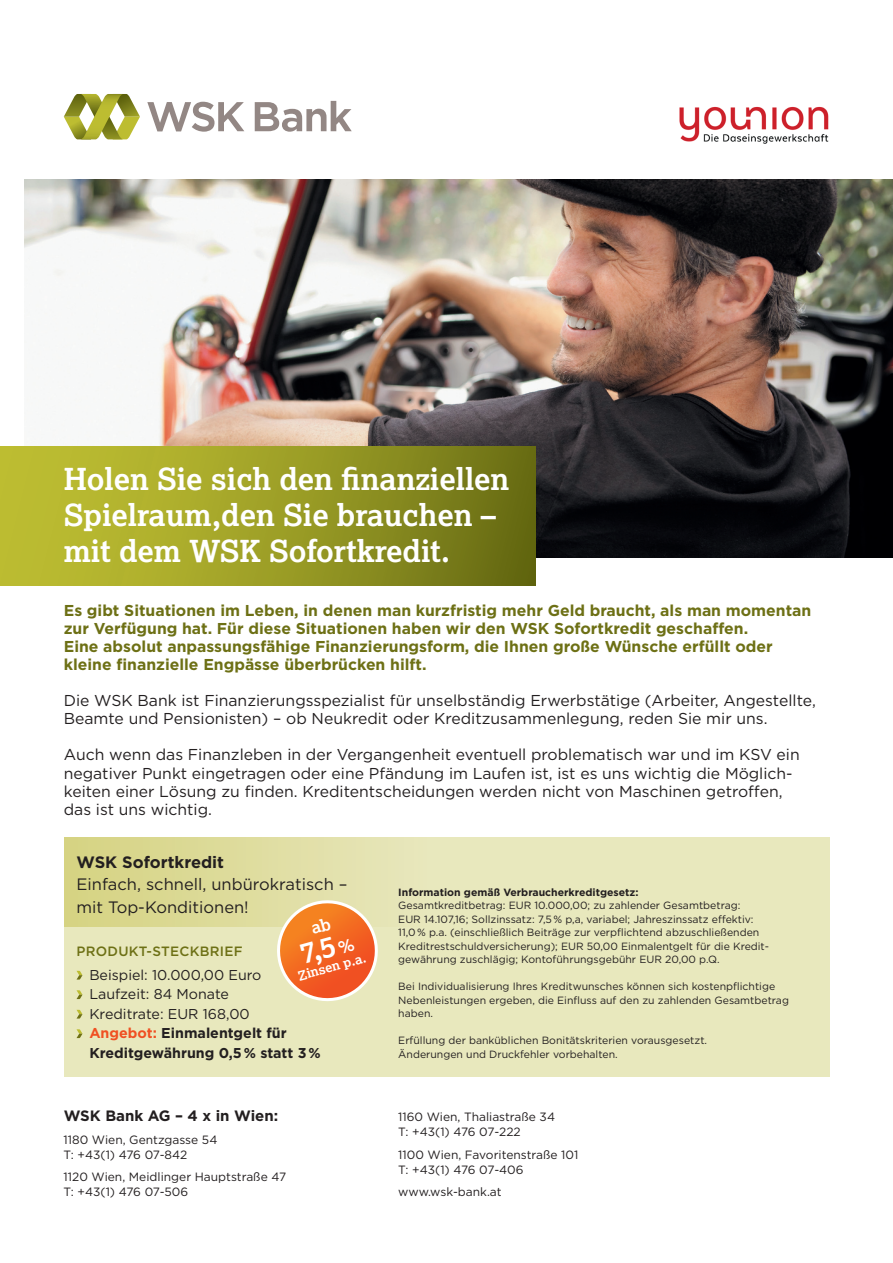
<style>
.page{position:relative;width:893px;height:1263px;background:#fff}
.page>*{position:absolute;margin:0;border:0;box-sizing:border-box;transform-origin:0 0}
.t1{font:700 30.45px/36px "Lexia";color:#fff}
.t2{font:16.5px/22.5px "Gotham";color:#231f20}
.t3{font:700 16.5px "Gotham";color:#231f20}
.t4{font:15.75px/18px "Gotham";color:#231f20}
.t5{font:700 15.75px/18px "Gotham";color:#6d7015}
.t6{font:700 15px "Gotham";color:#231f20}
.t7{font:14.25px/19.5px "Gotham";color:#231f20}
.t8{font:500 13.5px "Gotham";letter-spacing:.02em;color:#6d7015}
.t9{font:700 13.05px "Lexia";color:#fff}
.t10{font:12px/15px "Gotham";color:#231f20}
.t11{font:10.5px/13.5px "Gotham";color:#231f20}
.t12{font:700 10.5px "Gotham";color:#231f20}
.s1{font-weight:700;color:#f05022}
.s2{font-weight:700}
</style>
<div class="page">
<img style="left:24px;top:179px;width:869px;height:378px">
<div style="left:0;top:446px;width:536px;height:140px;background:linear-gradient(to right,#c8c736,#6c7015)"></div>
<svg style="left:64px;top:94px;width:76px;height:45px"></svg>
<svg style="left:147px;top:102px;width:97px;height:30px"></svg>
<svg style="left:255px;top:101px;width:97px;height:31px"></svg>
<img style="left:679px;top:106px;width:150px;height:38px">
<div style="left:64px;top:837px;width:765px;height:239px;background:#e8e8bd"></div>
<div style="left:64px;top:837px;width:370px;height:89px;background:linear-gradient(to right,#d5d281,#e8e7bd)"></div>
<svg style="left:77px;top:971px;width:5px;height:8px"></svg>
<svg style="left:77px;top:990px;width:5px;height:9px"></svg>
<svg style="left:77px;top:1010px;width:5px;height:8px"></svg>
<svg style="left:77px;top:1029px;width:5px;height:9px"></svg>
<svg style="left:273px;top:897px;width:108px;height:104px"></svg>
<h1 class="t1" style="left:64px;top:460px;width:447px">Holen Sie sich den finanziellen<br>Spielraum,den Sie brauchen – mit dem WSK Sofortkredit.</h1>
<p class="t5" style="left:64px;top:602px;width:749px">Es gibt Situationen im Leben, in denen man kurzfristig mehr Geld braucht, als man momentan zur Verfügung hat. Für diese Situationen haben wir den WSK Sofortkredit geschaffen.<br>Eine absolut anpassungsfähige Finanzierungsform, die Ihnen große Wünsche erfüllt oder kleine finanzielle Engpässe überbrücken hilft.</p>
<h3 class="t4" style="left:64px;top:691px;width:754px">Die WSK Bank ist Finanzierungsspezialist für unselbständig Erwerbstätige (Arbeiter, Angestellte,<br>Beamte und Pensionisten) – ob Neukredit oder Kreditzusammenlegung, reden Sie mir uns.</h3>
<p class="t4" style="left:64px;top:745px;width:737px">Auch wenn das Finanzleben in der Vergangenheit eventuell problematisch war und im KSV ein negativer Punkt eingetragen oder eine Pfändung im Laufen ist, ist es uns wichtig die Möglich&shy;keiten einer Lösung zu finden. Kreditentscheidungen werden nicht von Maschinen getroffen, das ist uns wichtig.</p>
<h2 class="t3" style="left:77px;top:851px;width:149px">WSK Sofortkredit</h2>
<h2 class="t2" style="left:77px;top:873px;width:272px">Einfach, schnell, unbürokratisch – mit Top-Konditionen!</h2>
<p class="t8" style="left:77px;top:942px;width:167px">PRODUKT-STECKBRIEF</p>
<h3 class="t7" style="left:89px;top:964px;width:233px">Beispiel: 10.000,00 Euro<br>Laufzeit: 84 Monate<br>Kreditrate: EUR 168,00<br><span class="s1">Angebot:</span> <span class="s2">Einmalentgelt für<br>Kreditgewährung 0,5 % statt 3 %</span></h3>
<p class="t9" style="left:297px;top:968px;width:71px;rotate:-15deg">Zinsen p.a.</p>
<h3 class="t6" style="left:64px;top:1106px;width:216px">WSK Bank AG – 4 x in Wien:</h3>
<p class="t10" style="left:64px;top:1132px;width:155px">1180 Wien, Gentzgasse 54<br>T: +43(1) 476 07-842</p>
<p class="t10" style="left:64px;top:1169px;width:224px">1120 Wien, Meidlinger Hauptstraße 47<br>T: +43(1) 476 07-506</p>
<p class="t12" style="left:398px;top:885px;width:242px">Information gemäß Verbraucherkreditgesetz:</p>
<p class="t11" style="left:398px;top:898px;width:371px">Gesamtkreditbetrag: EUR 10.000,00; zu zahlender Gesamtbetrag:<br>EUR 14.107,16; Sollzinssatz: 7,5 % p,a, variabel; Jahreszinssatz effektiv:<br>11,0 % p.a. (einschließlich Beiträge zur verpflichtend abzuschließenden Kreditrestschuldversicherung); EUR 50,00 Einmalentgelt für die Kredit&shy;gewährung zuschlägig; Kontoführungsgebühr EUR 20,00 p.Q.</p>
<p class="t11" style="left:398px;top:979px;width:392px">Bei Individualisierung Ihres Kreditwunsches können sich kostenpflichtige<br>Nebenleistungen ergeben, die Einfluss auf den zu zahlenden Gesamtbetrag haben.</p>
<p class="t11" style="left:398px;top:1033px;width:310px">Erfüllung der banküblichen Bonitätskriterien vorausgesetzt.<br>Änderungen und Druckfehler vorbehalten.</p>
<p class="t10" style="left:398px;top:1109px;width:158px">1160 Wien, Thaliastraße 34<br>T: +43(1) 476 07-222</p>
<p class="t10" style="left:398px;top:1147px;width:182px">1100 Wien, Favoritenstraße 101<br>T: +43(1) 476 07-406</p>
<p class="t10" style="left:398px;top:1184px;width:105px">www.wsk-bank.at</p>
</div>
